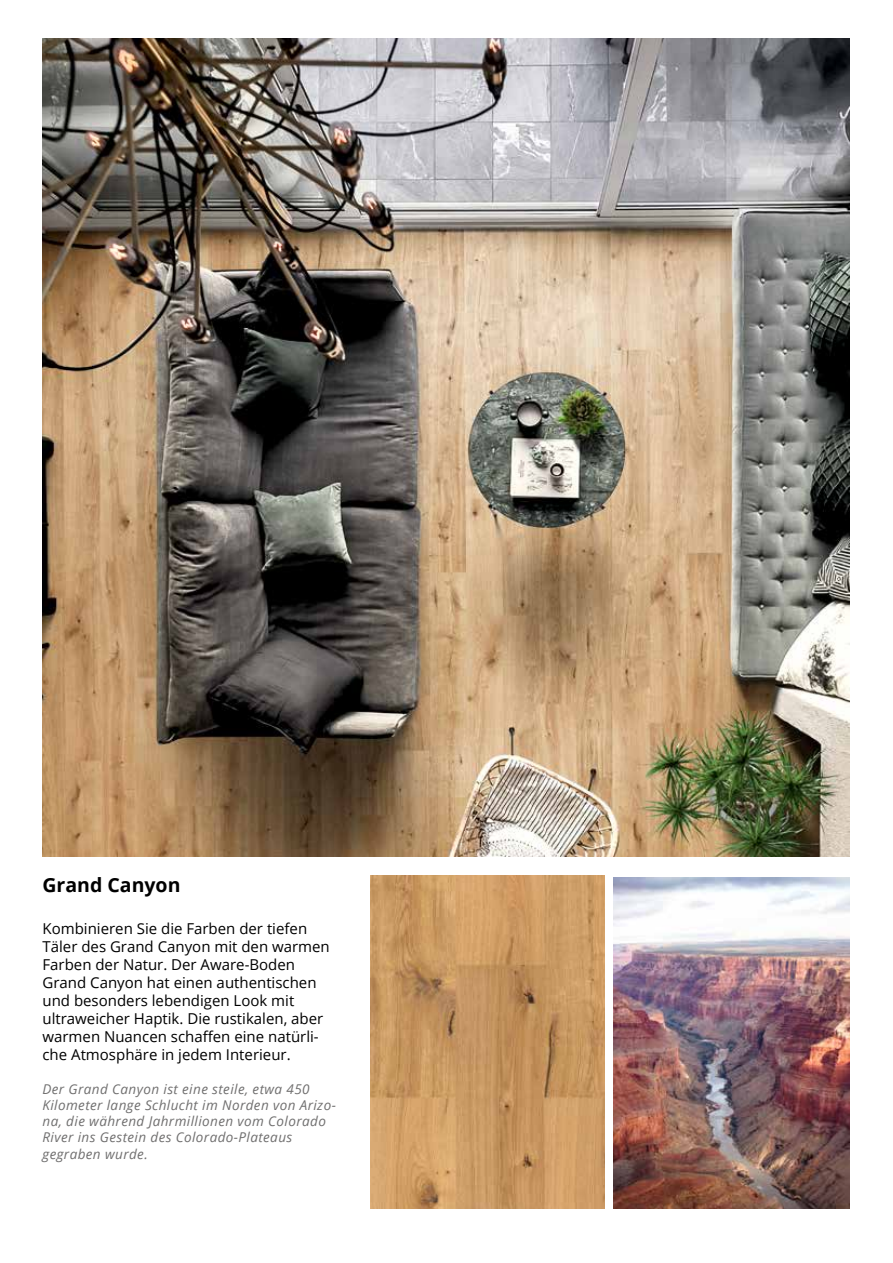
<style>
.page{position:relative;width:893px;height:1263px;background:#fff}
.page>*{position:absolute;margin:0;border:0;box-sizing:border-box;transform-origin:0 0}
.t1{font:700 19.5px "Open Sans";color:#000}
.t2{font:15px/18px "Open Sans";color:#000}
.t3{font:italic 13.5px/16.2px "Open Sans";letter-spacing:.03em;color:#706f6f}
</style>
<div class="page">
<img style="left:371px;top:876px;width:233px;height:333px">
<img style="left:43px;top:38px;width:806px;height:819px">
<img style="left:613px;top:877px;width:236px;height:332px">
<h1 class="t1" style="left:43px;top:871px;width:139px">Grand Canyon</h1>
<p class="t2" style="left:43px;top:919px;width:289px">Kombinieren Sie die Farben der tiefen Täler des Grand Canyon mit den warmen Farben der Natur. Der Aware-Boden Grand Canyon hat einen authentischen und besonders lebendigen Look mit ultraweicher Haptik. Die rustikalen, aber warmen Nuancen schaffen eine natürli&shy;che Atmosphäre in jedem Interieur.</p>
<p class="t3" style="left:43px;top:1080px;width:295px">Der Grand Canyon ist eine steile, etwa 450<br>Kilometer lange Schlucht im Norden von Arizo&shy;na, die während Jahrmillionen vom Colorado River ins Gestein des Colorado-Plateaus gegraben wurde.</p>
</div>
